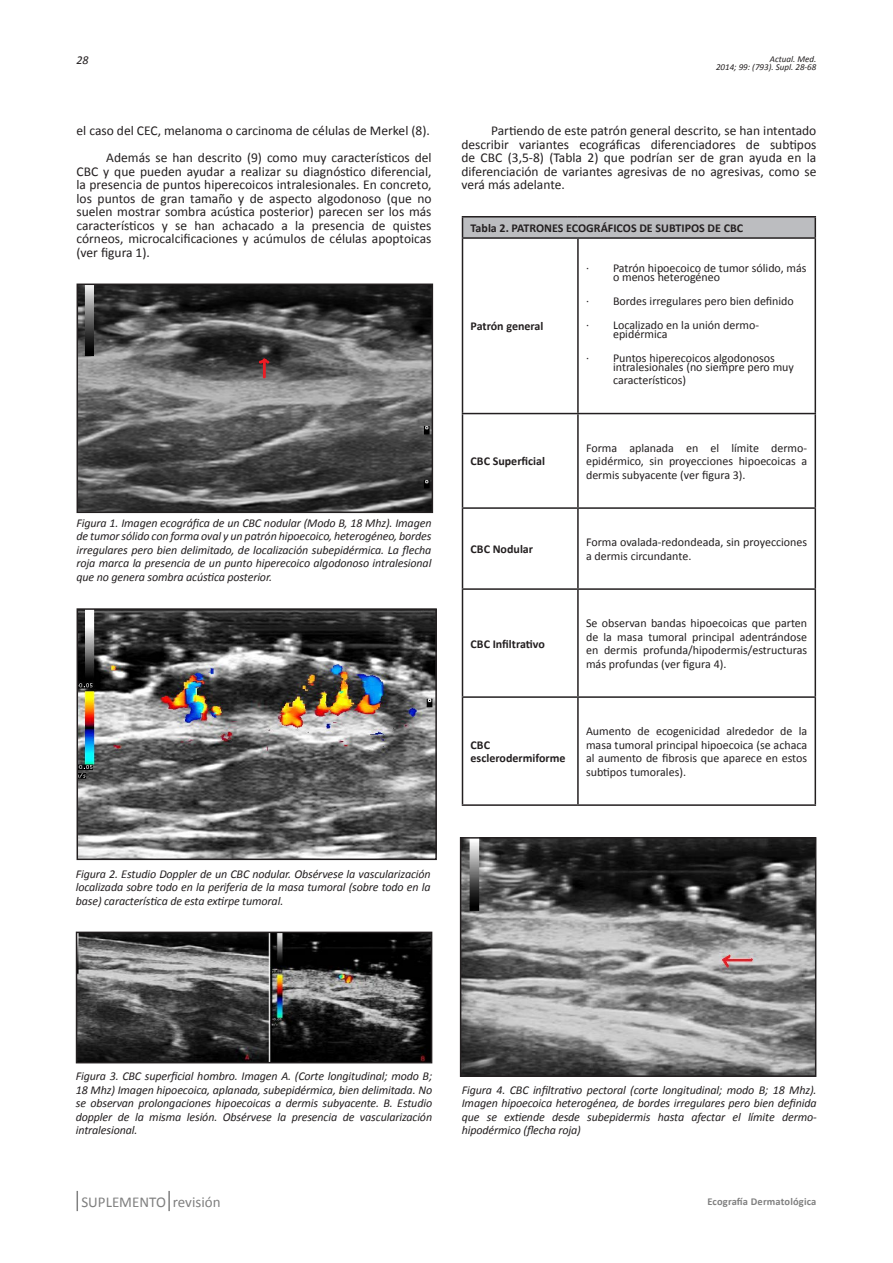
<style>
.page{position:relative;width:893px;height:1263px;background:#fff}
.page>*{position:absolute;margin:0;border:0;box-sizing:border-box;transform-origin:0 0}
.t1{font:15px "Calibri";color:#808080}
.t2{font:13.5px/13.5px "Calibri";color:#231f20;text-align:justify}
.Pie_de_foto_-_Suplem{font:italic 12px/13.5px "Calibri";letter-spacing:-.01em;color:#231f20;text-align:justify}
.t3{font:12px/13.5px "Calibri";color:#231f20}
.t4{font:700 12px/13.5px "Calibri";color:#231f20}
.t5{font:700 10.5px "Calibri";letter-spacing:.015em;color:#808080}
.t6{font:italic 9px/7.5px "Calibri";color:#231f20;text-align:right}
</style>
<div class="page">
<hr style="left:168px;top:1191px;width:2px;height:20px;background:#808080">
<svg style="left:77px;top:1191px;width:1px;height:20px"></svg>
<img style="left:80px;top:287px;width:350px;height:223px">
<div style="left:77px;top:284px;width:356px;height:229px;border:2px solid #231f20"></div>
<img style="left:79px;top:935px;width:350px;height:125px">
<div style="left:76px;top:932px;width:356px;height:131px;border:2px solid #231f20"></div>
<div style="left:462px;top:217px;width:353px;height:21px;background:#bcbdc0"></div>
<hr style="left:462px;top:216px;width:116px;height:2px;background:#231f20">
<svg style="left:462px;top:218px;width:1px;height:19px"></svg>
<hr style="left:578px;top:216px;width:238px;height:2px;background:#231f20">
<svg style="left:815px;top:218px;width:1px;height:19px"></svg>
<hr style="left:462px;top:237px;width:116px;height:2px;background:#231f20">
<hr style="left:462px;top:239px;width:1px;height:174px;background:#231f20">
<hr style="left:578px;top:237px;width:238px;height:2px;background:#231f20">
<hr style="left:577px;top:239px;width:2px;height:174px;background:#231f20">
<hr style="left:815px;top:239px;width:1px;height:174px;background:#231f20">
<hr style="left:462px;top:413px;width:116px;height:1px;background:#231f20">
<hr style="left:462px;top:414px;width:1px;height:93px;background:#231f20">
<hr style="left:578px;top:413px;width:238px;height:1px;background:#231f20">
<hr style="left:577px;top:414px;width:2px;height:93px;background:#231f20">
<hr style="left:815px;top:414px;width:1px;height:93px;background:#231f20">
<hr style="left:462px;top:507px;width:116px;height:2px;background:#231f20">
<hr style="left:462px;top:509px;width:1px;height:79px;background:#231f20">
<hr style="left:578px;top:507px;width:238px;height:2px;background:#231f20">
<hr style="left:577px;top:509px;width:2px;height:79px;background:#231f20">
<hr style="left:815px;top:509px;width:1px;height:79px;background:#231f20">
<hr style="left:462px;top:588px;width:116px;height:2px;background:#231f20">
<hr style="left:462px;top:590px;width:1px;height:106px;background:#231f20">
<hr style="left:578px;top:588px;width:238px;height:2px;background:#231f20">
<hr style="left:577px;top:590px;width:2px;height:106px;background:#231f20">
<hr style="left:815px;top:590px;width:1px;height:106px;background:#231f20">
<hr style="left:462px;top:696px;width:116px;height:2px;background:#231f20">
<hr style="left:462px;top:698px;width:1px;height:106px;background:#231f20">
<hr style="left:578px;top:696px;width:238px;height:2px;background:#231f20">
<hr style="left:577px;top:698px;width:2px;height:106px;background:#231f20">
<hr style="left:815px;top:698px;width:1px;height:106px;background:#231f20">
<hr style="left:462px;top:804px;width:116px;height:2px;background:#231f20">
<hr style="left:578px;top:804px;width:238px;height:2px;background:#231f20">
<img style="left:463px;top:840px;width:350px;height:234px">
<div style="left:460px;top:837px;width:356px;height:240px;border:2px solid #231f20"></div>
<img style="left:80px;top:611px;width:354px;height:246px">
<div style="left:77px;top:608px;width:360px;height:252px;border:2px solid #231f20"></div>
<p class="Pie_de_foto_-_Suplem" style="left:77px;top:53px;width:14px">28</p>
<p class="t2" style="left:77px;top:124px;width:355px">el caso del CEC, melanoma o carcinoma de células de Merkel (8).</p>
<p class="t2" style="left:77px;top:151px;width:357px;text-indent:30px">Además se han descrito (9) como muy característicos del CBC y que pueden ayudar a realizar su diagnóstico diferencial, la presencia de puntos hiperecoicos intralesionales. En concreto, los puntos de gran tamaño y de aspecto algodonoso (que no suelen mostrar sombra acústica posterior) parecen ser los más característicos y se han achacado a la presencia de quistes córneos, microcalcificaciones y acúmulos de células apoptoicas (ver figura 1).</p>
<p class="Pie_de_foto_-_Suplem" style="left:77px;top:515px;width:356px">Figura 1. Imagen ecográfica de un CBC nodular (Modo B, 18 Mhz). Imagen de tumor sólido con forma oval y un patrón hipoecoico, heterogéneo, bordes irregulares pero bien delimitado, de localización subepidérmica. La flecha roja marca la presencia de un punto hiperecoico algodonoso intralesional que no genera sombra acústica posterior.</p>
<p class="t6" style="left:716px;top:55px;width:102px">Actual. Med.<br>2014; 99: (793). Supl. 28-68</p>
<p class="t2" style="left:461px;top:124px;width:357px;text-indent:30px">Partiendo de este patrón general descrito, se han intentado describir variantes ecográficas diferenciadores de subtipos de CBC (3,5-8) (Tabla 2) que podrían ser de gran ayuda en la diferenciación de variantes agresivas de no agresivas, como se verá más adelante.</p>
<p class="t4" style="left:471px;top:221px;width:274px">Tabla 2. PATRONES ECOGRÁFICOS DE SUBTIPOS DE CBC</p>
<p class="t4" style="left:471px;top:320px;width:74px">Patrón general</p>
<p class="t4" style="left:471px;top:455px;width:76px">CBC Superficial</p>
<p class="t3" style="left:613px;top:263px;width:195px;line-height:9px;text-indent:-27px">· Patrón hipoecoico de tumor sólido, más o menos heterogéneo</p>
<p class="t3" style="left:586px;top:294px;width:209px">· Bordes irregulares pero bien definido</p>
<p class="t3" style="left:613px;top:320px;width:148px;line-height:9px;text-indent:-27px">· Localizado en la unión dermo&shy;epidérmica</p>
<p class="t3" style="left:613px;top:353px;width:182px;line-height:9px;text-indent:-27px">· Puntos hiperecoicos algodonosos intralesionales (no siempre pero muy</p>
<p class="t3" style="left:613px;top:374px;width:75px">característicos)</p>
<p class="t3" style="left:586px;top:441px;width:223px;text-align:justify">Forma aplanada en el límite dermo&shy;epidérmico, sin proyecciones hipoecoicas a dermis subyacente (ver figura 3).</p>
<p class="t4" style="left:471px;top:542px;width:64px">CBC Nodular</p>
<p class="t3" style="left:586px;top:536px;width:223px">Forma ovalada-redondeada, sin proyecciones a dermis circundante.</p>
<p class="t4" style="left:471px;top:637px;width:76px">CBC Infiltrativo</p>
<p class="t3" style="left:586px;top:617px;width:223px;text-align:justify">Se observan bandas hipoecoicas que parten de la masa tumoral principal adentrándose en dermis profunda/hipodermis/estructuras más profundas (ver figura 4).</p>
<p class="t4" style="left:471px;top:738px;width:96px">CBC esclerodermiforme</p>
<p class="t3" style="left:586px;top:725px;width:223px;text-align:justify">Aumento de ecogenicidad alrededor de la masa tumoral principal hipoecoica (se achaca al aumento de fibrosis que aparece en estos subtipos tumorales).</p>
<p class="Pie_de_foto_-_Suplem" style="left:76px;top:866px;width:356px">Figura 2. Estudio Doppler de un CBC nodular. Obsérvese la vascularización localizada sobre todo en la periferia de la masa tumoral (sobre todo en la base) característica de esta extirpe tumoral.</p>
<p class="Pie_de_foto_-_Suplem" style="left:76px;top:1069px;width:358px">Figura 3. CBC superficial hombro. Imagen A. (Corte longitudinal; modo B; 18 Mhz) Imagen hipoecoica, aplanada, subepidérmica, bien delimitada. No se observan prolongaciones hipoecoicas a dermis subyacente. B. Estudio doppler de la misma lesión. Obsérvese la presencia de vascularización intralesional.</p>
<p class="Pie_de_foto_-_Suplem" style="left:462px;top:1082px;width:356px">Figura 4. CBC infiltrativo pectoral (corte longitudinal; modo B; 18 Mhz).<br>Imagen hipoecoica heterogénea, de bordes irregulares pero bien definida que se extiende desde subepidermis hasta afectar el límite dermo&shy;hipodérmico (flecha roja)</p>
<p class="t1" style="left:173px;top:1192px;width:49px">revisión</p>
<p class="t1" style="left:81px;top:1192px;width:86px">SUPLEMENTO</p>
<p class="t5" style="left:707px;top:1195px;width:111px">Ecografía Dermatológica</p>
</div>
